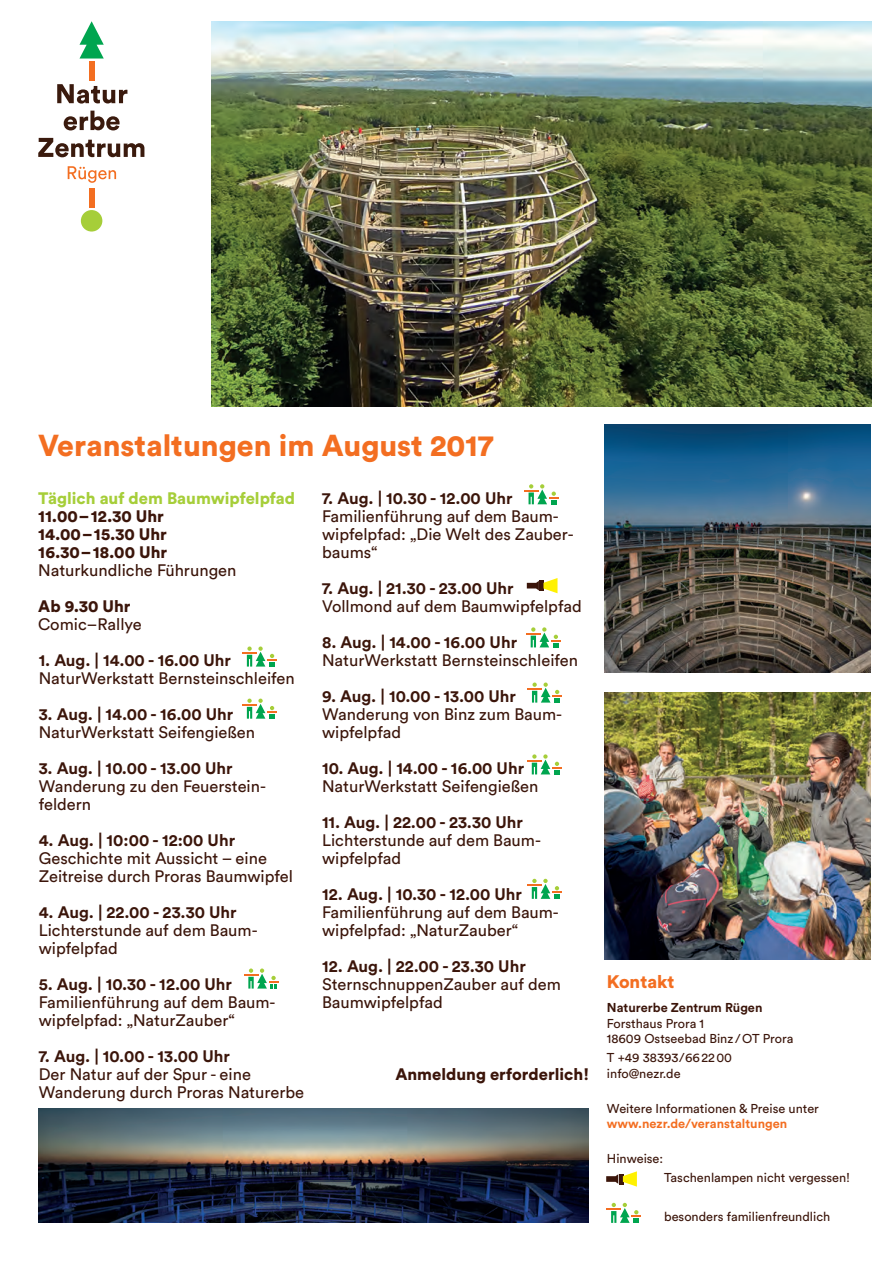
<style>
.page{position:relative;width:893px;height:1263px;background:#fff}
.page>*{position:absolute;margin:0;border:0;box-sizing:border-box;transform-origin:0 0}
.t1{font:900 30px "Circular Pro";color:#f36e21}
.t2{font:900 18px "Circular Pro";color:#f36e21}
.t3{font:16.5px/18px "Circular Pro";color:#3b150a}
.t4{font:700 16.5px "Circular Pro";color:#3b150a}
.t5{font:900 16.5px/18px "Circular Pro";color:#3b150a}
.t6{font:900 16.5px "Circular Pro";color:#a6ce39}
.t7{font:12.75px/15.3px "Circular Pro";color:#3b150a}
.t8{font:700 12.75px "Circular Pro";color:#f36e21}
.t9{font:700 12.75px "Circular Pro";color:#3b150a}
</style>
<div class="page">
<img style="left:211px;top:21px;width:661px;height:385px">
<img style="left:605px;top:424px;width:265px;height:249px">
<img style="left:605px;top:692px;width:265px;height:268px">
<svg style="left:606px;top:1171px;width:31px;height:16px"></svg>
<svg style="left:527px;top:578px;width:30px;height:15px"></svg>
<div style="left:89px;top:61px;width:5px;height:20px;background:#f36e21"></div>
<svg style="left:79px;top:21px;width:25px;height:38px"></svg>
<div style="left:89px;top:188px;width:5px;height:20px;background:#f36e21"></div>
<div style="left:81px;top:210px;width:21px;height:22px;background:#a6ce39;border-radius:50%"></div>
<svg style="left:57px;top:84px;width:70px;height:20px"></svg>
<svg style="left:64px;top:111px;width:56px;height:19px"></svg>
<svg style="left:38px;top:138px;width:106px;height:19px"></svg>
<svg style="left:68px;top:166px;width:48px;height:17px"></svg>
<svg style="left:607px;top:1203px;width:34px;height:20px"></svg>
<svg style="left:242px;top:699px;width:35px;height:20px"></svg>
<svg style="left:242px;top:646px;width:35px;height:20px"></svg>
<svg style="left:244px;top:968px;width:34px;height:20px"></svg>
<svg style="left:527px;top:879px;width:35px;height:20px"></svg>
<svg style="left:526px;top:627px;width:34px;height:20px"></svg>
<svg style="left:527px;top:682px;width:35px;height:21px"></svg>
<svg style="left:527px;top:754px;width:35px;height:20px"></svg>
<svg style="left:524px;top:484px;width:34px;height:20px"></svg>
<img style="left:39px;top:1108px;width:549px;height:115px">
<h1 class="t1" style="left:38px;top:424px;width:457px">Veranstaltungen im August 2017</h1>
<p class="t6" style="left:38px;top:487px;width:258px">Täglich auf dem Baumwipfelpfad</p>
<p class="t5" style="left:38px;top:507px;width:130px">11.00–12.30 Uhr<br>14.00–15.30 Uhr<br>16.30–18.00 Uhr</p>
<p class="t3" style="left:38px;top:560px;width:200px">Naturkundliche Führungen</p>
<p class="t5" style="left:38px;top:597px;width:94px">Ab 9.30 Uhr</p>
<p class="t3" style="left:38px;top:615px;width:105px">Comic–Rallye</p>
<p class="t4" style="left:39px;top:649px;width:194px">1. Aug. | 14.00 - 16.00 Uhr</p>
<p class="t3" style="left:39px;top:668px;width:257px">NaturWerkstatt Bernsteinschleifen</p>
<p class="t4" style="left:39px;top:703px;width:196px">3. Aug. | 14.00 - 16.00 Uhr</p>
<p class="t3" style="left:39px;top:722px;width:218px">NaturWerkstatt Seifengießen</p>
<p class="t4" style="left:39px;top:757px;width:195px">3. Aug. | 10.00 - 13.00 Uhr</p>
<p class="t3" style="left:39px;top:777px;width:229px">Wanderung zu den Feuerstein&shy;feldern</p>
<p class="t4" style="left:39px;top:829px;width:198px">4. Aug. | 10:00 - 12:00 Uhr</p>
<p class="t3" style="left:39px;top:849px;width:256px">Geschichte mit Aussicht – eine<br>Zeitreise durch Proras Baumwipfel</p>
<p class="t4" style="left:39px;top:901px;width:199px">4. Aug. | 22.00 - 23.30 Uhr</p>
<p class="t3" style="left:39px;top:921px;width:220px">Lichterstunde auf dem Baum&shy;wipfelpfad</p>
<p class="t4" style="left:39px;top:973px;width:195px">5. Aug. | 10.30 - 12.00 Uhr</p>
<p class="t3" style="left:39px;top:993px;width:238px">Familienführung auf dem Baum&shy;wipfelpfad: „NaturZauber“</p>
<p class="t4" style="left:39px;top:1045px;width:193px">7. Aug. | 10.00 - 13.00 Uhr</p>
<p class="t3" style="left:39px;top:1065px;width:267px">Der Natur auf der Spur - eine<br>Wanderung durch Proras Naturerbe</p>
<p class="t4" style="left:322px;top:487px;width:192px">7. Aug. | 10.30 - 12.00 Uhr</p>
<p class="t3" style="left:322px;top:507px;width:253px">Familienführung auf dem Baum&shy;wipfelpfad: „Die Welt des Zauber&shy;baums“</p>
<p class="t4" style="left:322px;top:577px;width:193px">7. Aug. | 21.30 - 23.00 Uhr</p>
<p class="t3" style="left:322px;top:597px;width:261px">Vollmond auf dem Baumwipfelpfad</p>
<p class="t4" style="left:322px;top:631px;width:197px">8. Aug. | 14.00 - 16.00 Uhr</p>
<p class="t3" style="left:322px;top:651px;width:257px">NaturWerkstatt Bernsteinschleifen</p>
<p class="t4" style="left:322px;top:685px;width:195px">9. Aug. | 10.00 - 13.00 Uhr</p>
<p class="t3" style="left:322px;top:705px;width:242px">Wanderung von Binz zum Baum&shy;wipfelpfad</p>
<p class="t4" style="left:322px;top:757px;width:204px">10. Aug. | 14.00 - 16.00 Uhr</p>
<p class="t3" style="left:322px;top:777px;width:218px">NaturWerkstatt Seifengießen</p>
<p class="t4" style="left:322px;top:811px;width:202px">11. Aug. | 22.00 - 23.30 Uhr</p>
<p class="t3" style="left:322px;top:831px;width:220px">Lichterstunde auf dem Baum&shy;wipfelpfad</p>
<p class="t4" style="left:322px;top:883px;width:201px">12. Aug. | 10.30 - 12.00 Uhr</p>
<p class="t3" style="left:322px;top:903px;width:238px">Familienführung auf dem Baum&shy;wipfelpfad: „NaturZauber“</p>
<p class="t4" style="left:322px;top:955px;width:205px">12. Aug. | 22.00 - 23.30 Uhr</p>
<p class="t3" style="left:322px;top:975px;width:240px">SternschnuppenZauber auf dem<br>Baumwipfelpfad</p>
<p class="t5" style="left:395px;top:1065px;width:195px">Anmeldung erforderlich!</p>
<p class="t2" style="left:607px;top:969px;width:69px">Kontakt</p>
<p class="t9" style="left:607px;top:999px;width:157px">Naturerbe Zentrum Rügen</p>
<p class="t7" style="left:607px;top:1015px;width:188px">Forsthaus Prora 1<br>18609 Ostseebad Binz /OT Prora</p>
<p class="t7" style="left:607px;top:1050px;width:127px">T +49 38393/662200 info@nezr.de</p>
<p class="t7" style="left:607px;top:1100px;width:213px">Weitere Informationen &amp; Preise unter</p>
<p class="t8" style="left:607px;top:1114px;width:182px">www.nezr.de/veranstaltungen</p>
<p class="t7" style="left:607px;top:1150px;width:58px">Hinweise:</p>
<p class="t7" style="left:664px;top:1169px;width:188px">Taschenlampen nicht vergessen!</p>
<p class="t7" style="left:664px;top:1209px;width:168px">besonders familienfreundlich</p>
</div>
